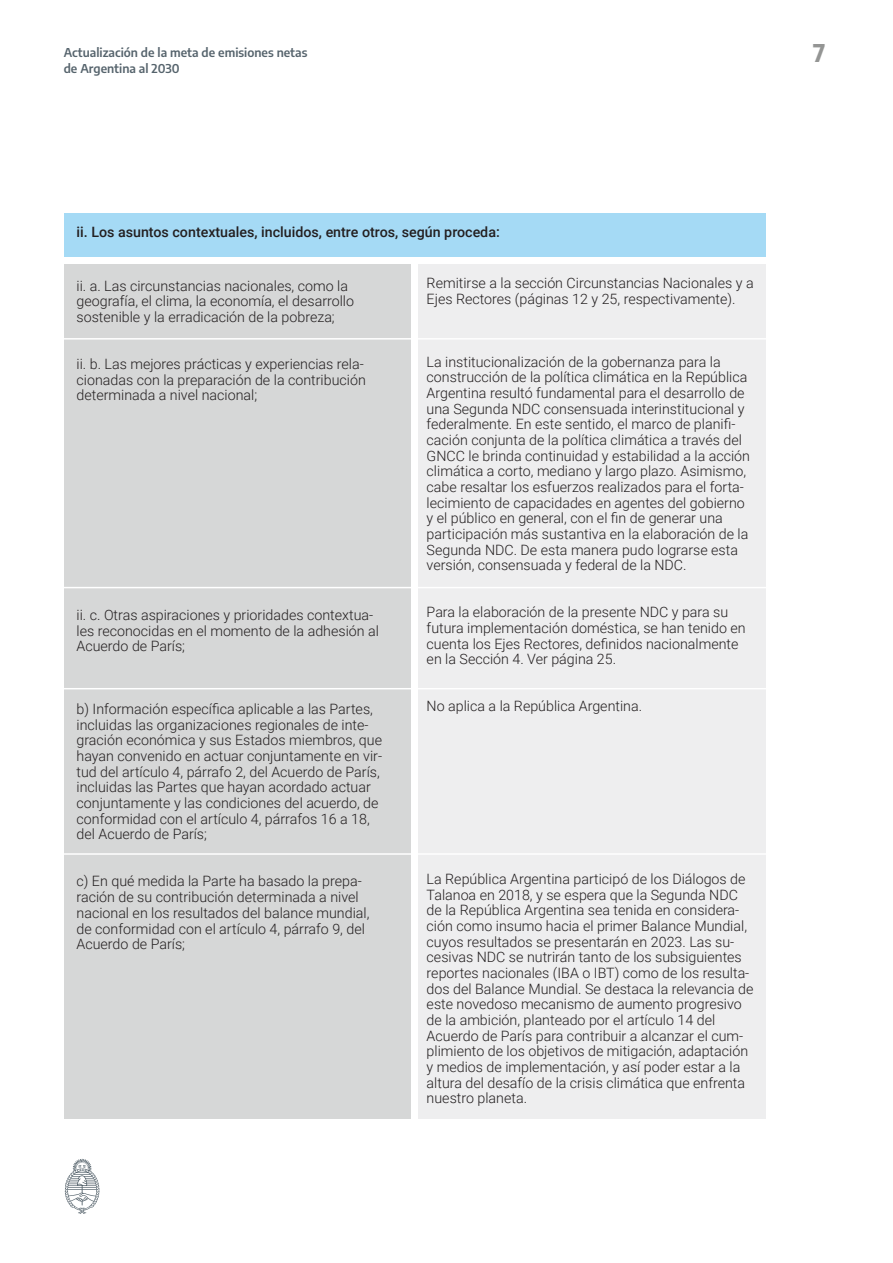
<style>
.page{position:relative;width:893px;height:1263px;background:#fff}
.page>*{position:absolute;margin:0;border:0;box-sizing:border-box;transform-origin:0 0}
.t1{font:700 24px "Encode Sans";color:#949594}
.t2{font:300 14.25px/15.6px "Roboto";color:#231f20}
.t3{font:500 14.25px "Roboto";color:#231f20}
.t4{font:600 12px/15.8px "Encode Sans";color:#55636c}
</style>
<div class="page">
<svg style="left:65px;top:1159px;width:34px;height:55px"></svg>
<div style="left:418px;top:265px;width:347px;height:854px;background:#eeeeef"></div>
<div style="left:64px;top:265px;width:346px;height:854px;background:#d6d7d7"></div>
<div style="left:64px;top:213px;width:701px;height:43px;background:#a5daf5"></div>
<hr style="left:58px;top:338px;width:714px;height:2px;background:#fff">
<hr style="left:60px;top:587px;width:713px;height:1px;background:#fff">
<hr style="left:58px;top:688px;width:713px;height:1px;background:#fff">
<hr style="left:58px;top:853px;width:714px;height:2px;background:#fff">
<p class="t4" style="left:64px;top:44px;width:245px">Actualización de la meta de emisiones netas de Argentina al 2030</p>
<h1 class="t1" style="left:813px;top:35px;width:14px">7</h1>
<p class="t3" style="left:77px;top:221px;width:425px">ii. Los asuntos contextuales, incluidos, entre otros, según proceda:</p>
<p class="t2" style="left:77px;top:277px;width:279px">ii. a. Las circunstancias nacionales, como la geografía, el clima, la economía, el desarrollo sostenible y la erradicación de la pobreza;</p>
<p class="t2" style="left:77px;top:356px;width:291px">ii. b. Las mejores prácticas y experiencias rela&shy;cionadas con la preparación de la contribución determinada a nivel nacional;</p>
<p class="t2" style="left:77px;top:606px;width:304px">ii. c. Otras aspiraciones y prioridades contextua&shy;les reconocidas en el momento de la adhesión al<br>Acuerdo de París;</p>
<p class="t2" style="left:77px;top:701px;width:307px">b) Información específica aplicable a las Partes, incluidas las organizaciones regionales de inte&shy;gración económica y sus Estados miembros, que hayan convenido en actuar conjuntamente en vir&shy;tud del artículo 4, párrafo 2, del Acuerdo de París, incluidas las Partes que hayan acordado actuar conjuntamente y las condiciones del acuerdo, de conformidad con el artículo 4, párrafos 16 a 18, del Acuerdo de París;</p>
<p class="t2" style="left:77px;top:873px;width:294px">c) En qué medida la Parte ha basado la prepa&shy;ración de su contribución determinada a nivel nacional en los resultados del balance mundial, de conformidad con el artículo 4, párrafo 9, del Acuerdo de París;</p>
<p class="t2" style="left:427px;top:275px;width:328px">Remitirse a la sección Circunstancias Nacionales y a<br>Ejes Rectores (páginas 12 y 25, respectivamente).</p>
<p class="t2" style="left:427px;top:353px;width:325px">La institucionalización de la gobernanza para la construcción de la política climática en la República Argentina resultó fundamental para el desarrollo de una Segunda NDC consensuada interinstitucional y federalmente. En este sentido, el marco de planifi&shy;cación conjunta de la política climática a través del GNCC le brinda continuidad y estabilidad a la acción climática a corto, mediano y largo plazo. Asimismo, cabe resaltar los esfuerzos realizados para el forta&shy;lecimiento de capacidades en agentes del gobierno y el público en general, con el fin de generar una participación más sustantiva en la elaboración de la Segunda NDC. De esta manera pudo lograrse esta versión, consensuada y federal de la NDC.</p>
<p class="t2" style="left:427px;top:604px;width:320px">Para la elaboración de la presente NDC y para su futura implementación doméstica, se han tenido en cuenta los Ejes Rectores, definidos nacionalmente en la Sección 4. Ver página 25.</p>
<p class="t2" style="left:427px;top:698px;width:217px">No aplica a la República Argentina.</p>
<p class="t2" style="left:427px;top:870px;width:328px">La República Argentina participó de los Diálogos de Talanoa en 2018, y se espera que la Segunda NDC de la República Argentina sea tenida en considera&shy;ción como insumo hacia el primer Balance Mundial, cuyos resultados se presentarán en 2023. Las su&shy;cesivas NDC se nutrirán tanto de los subsiguientes reportes nacionales (IBA o IBT) como de los resulta&shy;dos del Balance Mundial. Se destaca la relevancia de este novedoso mecanismo de aumento progresivo de la ambición, planteado por el artículo 14 del Acuerdo de París para contribuir a alcanzar el cum&shy;plimiento de los objetivos de mitigación, adaptación y medios de implementación, y así poder estar a la altura del desafío de la crisis climática que enfrenta nuestro planeta.</p>
</div>
